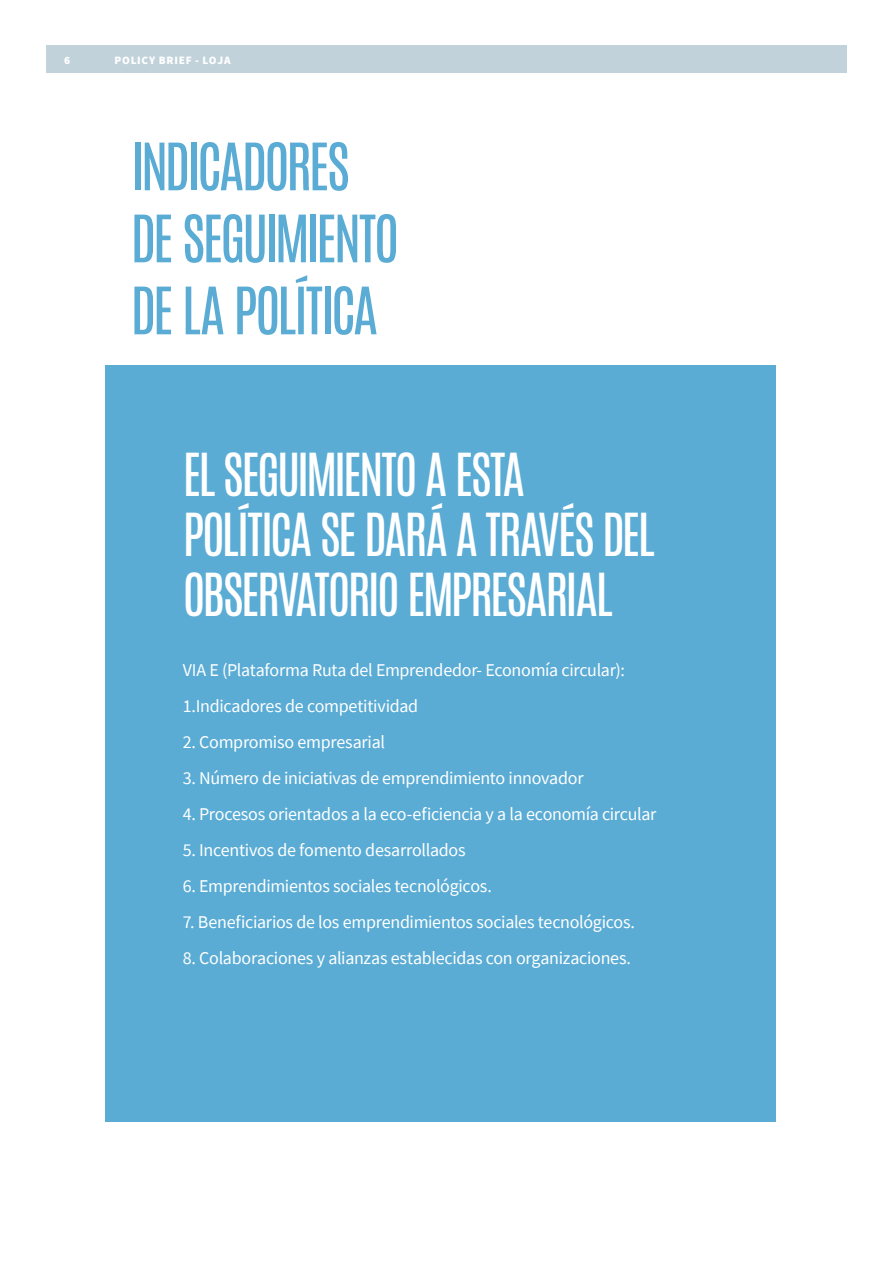
<style>
.page{position:relative;width:893px;height:1263px;background:#fff}
.page>*{position:absolute;margin:0;border:0;box-sizing:border-box;transform-origin:0 0}
.Headline{font:55.5px "Antonio";letter-spacing:-.06em;color:#5aacd5}
.t1{font:49.5px/60px "Antonio";letter-spacing:-.055em;color:#fff}
.BC{font:18px "Source Sans Pro";letter-spacing:-.015em;color:#fff}
.t2{font:900 11.25px "Source Sans Pro";letter-spacing:.07em;color:#fff}
</style>
<div class="page">
<div style="left:46px;top:46px;width:801px;height:27px;background:#c1d2db"></div>
<hr style="left:892px;top:0;width:1px;height:1263px;background:#2db2ad">
<div style="left:105px;top:365px;width:671px;height:757px;background:#5aacd5"></div>
<p class="t2" style="left:64px;top:52px;width:8px">6</p>
<p class="t2" style="left:114px;top:52px;width:118px">POLICY BRIEF - LOJA</p>
<p class="Headline" style="left:131px;top:126px;width:221px">INDICADORES</p>
<p class="Headline" style="left:131px;top:198px;width:270px">DE SEGUIMIENTO</p>
<p class="Headline" style="left:131px;top:270px;width:249px">DE LA POLÍTICA</p>
<h2 class="t1" style="left:183px;top:446px;width:474px">EL SEGUIMIENTO A ESTA<br>POLÍTICA SE DARÁ A TRAVÉS DEL<br>OBSERVATORIO EMPRESARIAL</h2>
<p class="BC" style="left:183px;top:659px;width:444px">VIA E (Plataforma Ruta del Emprendedor- Economía circular):</p>
<p class="BC" style="left:183px;top:695px;width:237px">1.Indicadores de competitividad</p>
<p class="BC" style="left:183px;top:731px;width:204px">2. Compromiso empresarial</p>
<p class="BC" style="left:183px;top:767px;width:402px">3. Número de iniciativas de emprendimiento innovador</p>
<p class="BC" style="left:183px;top:803px;width:475px">4. Procesos orientados a la eco-eficiencia y a la economía circular</p>
<p class="BC" style="left:183px;top:839px;width:284px">5. Incentivos de fomento desarrollados</p>
<p class="BC" style="left:183px;top:875px;width:311px">6. Emprendimientos sociales tecnológicos.</p>
<p class="BC" style="left:183px;top:911px;width:454px">7. Beneficiarios de los emprendimientos sociales tecnológicos.</p>
<p class="BC" style="left:183px;top:947px;width:450px">8. Colaboraciones y alianzas establecidas con organizaciones.</p>
</div>
